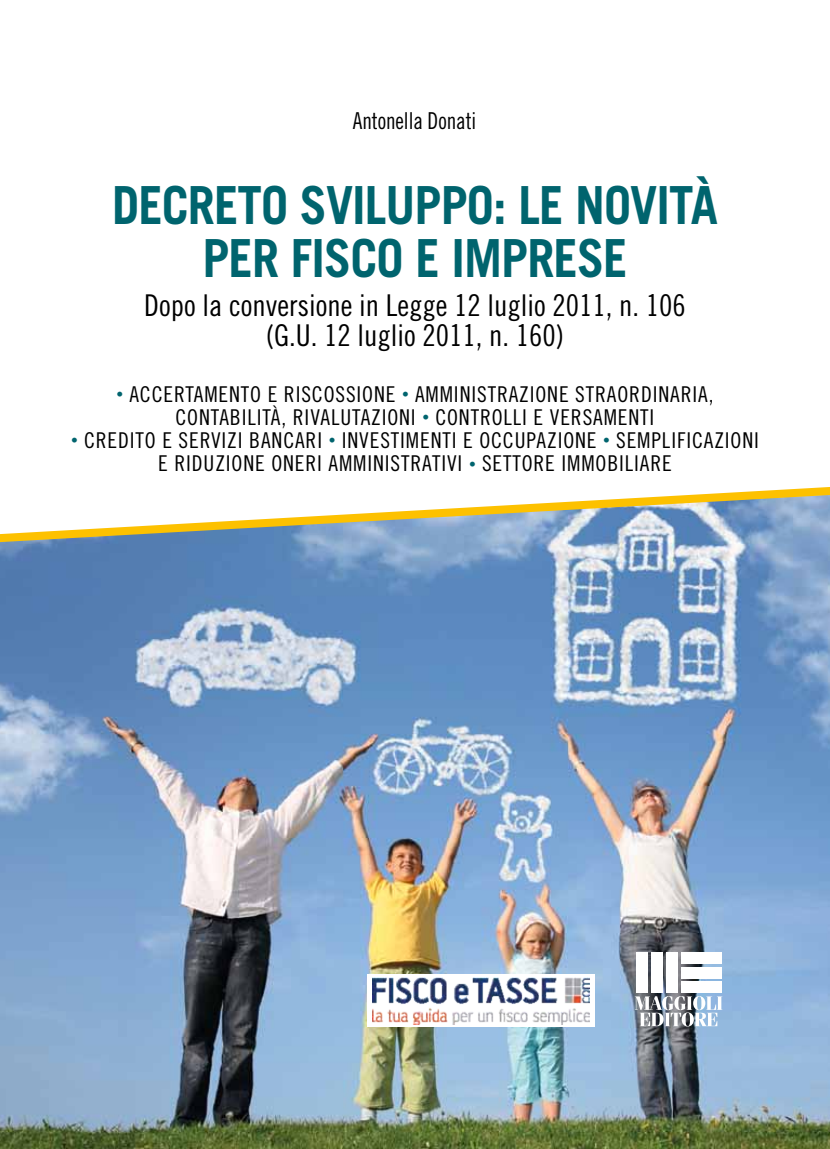
<style>
.page{position:relative;width:830px;height:1149px;background:#fff}
.page>*{position:absolute;margin:0;border:0;box-sizing:border-box;transform-origin:0 0}
.t1{font:700 52.5px/52.5px "Trade Gothic LT Std";letter-spacing:-.02em;color:#00646e;text-align:center;scale:.93 1}
.t2{font:30px/30px "Trade Gothic LT Std Cn 18";color:#000;text-align:center}
.t3{font:23.25px "Trade Gothic LT Std Cn 18";color:#000;scale:.93 1}
.t4{font:21.75px/23.1px "Trade Gothic LT Std Cn 18";letter-spacing:.04em;color:#000;text-align:center}
.s1{font-size:13.65px;color:#00646e}
</style>
<div class="page">
<img style="left:0;top:542px;width:829px;height:606px">
<div style="left:681px;top:981px;width:41px;height:11px;background:#fff"></div>
<div style="left:681px;top:966px;width:41px;height:12px;background:#fff"></div>
<div style="left:681px;top:951px;width:41px;height:12px;background:#fff"></div>
<div style="left:666px;top:951px;width:12px;height:41px;background:#fff"></div>
<div style="left:651px;top:951px;width:12px;height:41px;background:#fff"></div>
<div style="left:636px;top:951px;width:12px;height:41px;background:#fff"></div>
<svg style="left:634px;top:995px;width:88px;height:31px"></svg>
<svg style="left:0;top:487px;width:829px;height:55px"></svg>
<div style="left:367px;top:973px;width:227px;height:53px;background:#fff"></div>
<img style="left:372px;top:977px;width:217px;height:46px">
<svg style="left:828px;top:1142px;width:2px;height:7px"></svg>
<p class="t3" style="left:352px;top:107px;width:134px">ANTONELLA DONATI</p>
<h1 class="t1" style="left:112px;top:178px;width:652px">DECRETO SVILUPPO: LE NOVITÀ<br>PER FISCO E IMPRESE</h1>
<h2 class="t2" style="left:144px;top:290px;width:543px">DOPO LA CONVERSIONE IN LEGGE 12 LUGLIO 2011, N. 106 (G.U. 12 LUGLIO 2011, N. 160)</h2>
<p class="t4" style="left:116px;top:382px;width:598px"><span class="s1">•</span> ACCERTAMENTO E RISCOSSIONE <span class="s1">•</span> AMMINISTRAZIONE STRAORDINARIA,<br>CONTABILITÀ, RIVALUTAZIONI <span class="s1">•</span> CONTROLLI E VERSAMENTI</p>
<p class="t4" style="left:71px;top:428px;width:689px"><span class="s1">•</span> CREDITO E SERVIZI BANCARI <span class="s1">•</span> INVESTIMENTI E OCCUPAZIONE <span class="s1">•</span> SEMPLIFICAZIONI<br>E RIDUZIONE ONERI AMMINISTRATIVI <span class="s1">•</span> SETTORE IMMOBILIARE</p>
</div>
